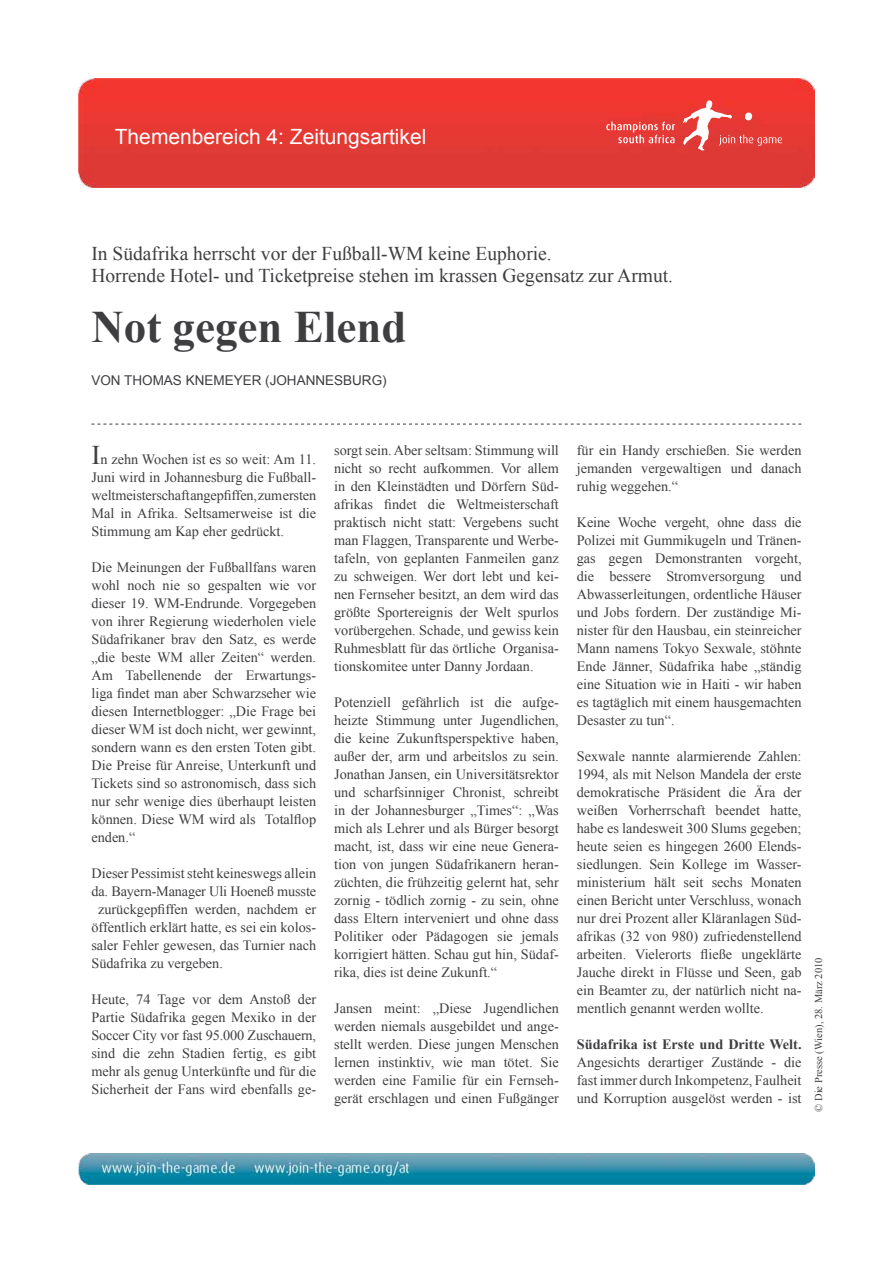
<style>
.page{position:relative;width:893px;height:1263px;background:#fff}
.page>*{position:absolute;margin:0;border:0;box-sizing:border-box;transform-origin:0 0}
.t1{font:700 45px "Times New Roman";color:#3e3d40}
.t2{font:21px "Arial";color:#fff}
.t3{font:19.5px/21.8px "Times New Roman";color:#3e3d40}
.t4{font:14.25px/18px "Times New Roman";color:#3e3d40;text-align:justify}
.t5{font:700 14.25px "Times New Roman";color:#3e3d40}
.t6{font:13.5px "Arial";color:#3e3d40}
.t7{font:10.5px "Times New Roman";color:#3e3d40}
.s1{font-size:27px}
</style>
<div class="page">
<img style="left:78px;top:78px;width:737px;height:109px">
<img style="left:78px;top:1153px;width:737px;height:32px">
<svg style="left:606px;top:122px;width:69px;height:21px"></svg>
<svg style="left:683px;top:100px;width:99px;height:50px;background:#ea5955"></svg>
<svg style="left:91px;top:424px;width:710px;height:1px"></svg>
<h2 class="t2" style="left:115px;top:122px;width:313px">THEMENBEREICH 4: ZEITUNGSARTIKEL</h2>
<h3 class="t3" style="left:91px;top:242px;width:583px">In Südafrika herrscht vor der Fußball-WM keine Euphorie.<br>Horrende Hotel- und Ticketpreise stehen im krassen Gegensatz zur Armut.</h3>
<h1 class="t1" style="left:91px;top:296px;width:316px">Not gegen Elend</h1>
<p class="t6" style="left:91px;top:371px;width:44px">VON THOMAS</p>
<p class="t6" style="left:186px;top:371px;width:11px">KNEME</p>
<p class="t6" style="left:234px;top:371px;width:47px">YER (JOHANNESBURG</p>
<p class="t6" style="left:382px;top:371px;width:6px">)</p>
<p class="t4" style="left:91px;top:450px;width:226px"><span class="s1">I</span>n zehn Wochen ist es so weit: Am 11.<br>Juni wird in Johannesburg die Fußball&shy;weltmeisterschaft angepfiffen, zum ersten Mal in Afrika. Seltsamerweise ist die Stimmung am Kap eher gedrückt.</p>
<p class="t4" style="left:91px;top:558px;width:226px">Die Meinungen der Fußballfans waren wohl noch nie so gespalten wie vor dieser 19. WM-Endrunde. Vorgegeben von ihrer Regierung wiederholen viele Südafrikaner brav den Satz, es werde „die beste WM aller Zeiten“ werden.<br>Am Tabellenende der Erwartungs&shy;liga findet man aber Schwarzseher wie diesen Internetblogger: „Die Frage bei dieser WM ist doch nicht, wer gewinnt, sondern wann es den ersten Toten gibt.<br>Die Preise für Anreise, Unterkunft und Tickets sind so astronomisch, dass sich nur sehr wenige dies überhaupt leisten können. Diese WM wird als Totalflop enden.“</p>
<p class="t4" style="left:91px;top:864px;width:226px">Dieser Pessimist steht keineswegs allein</p>
<p class="t4" style="left:91px;top:882px;width:226px">da. Bayern-Manager Uli Hoeneß musste</p>
<p class="t4" style="left:98px;top:900px;width:220px">zurückgepfiffen werden, nachdem er</p>
<p class="t4" style="left:91px;top:918px;width:226px">öffentlich erklärt hatte, es sei ein kolos-</p>
<p class="t4" style="left:91px;top:936px;width:226px">saler Fehler gewesen, das Turnier nach</p>
<p class="t4" style="left:91px;top:954px;width:133px">Südafrika zu vergeben.</p>
<p class="t4" style="left:91px;top:990px;width:226px">Heute, 74 Tage vor dem Anstoß der Partie Südafrika gegen Mexiko in der Soccer City vor fast 95.000 Zuschauern, sind die zehn Stadien fertig, es gibt mehr als genug Unterkünfte und für die Sicherheit der Fans wird ebenfalls ge-</p>
<p class="t4" style="left:334px;top:441px;width:226px">sorgt sein. Aber seltsam: Stimmung will nicht so recht aufkommen. Vor allem in den Kleinstädten und Dörfern Süd&shy;afrikas findet die Weltmeisterschaft praktisch nicht statt: Vergebens sucht man Flaggen, Transparente und Werbe&shy;tafeln, von geplanten Fanmeilen ganz zu schweigen. Wer dort lebt und kei&shy;nen Fernseher besitzt, an dem wird das größte Sportereignis der Welt spurlos vorübergehen. Schade, und gewiss kein Ruhmesblatt für das örtliche Organisa&shy;tionskomitee unter Danny Jordaan.</p>
<p class="t4" style="left:334px;top:693px;width:226px">Potenziell gefährlich ist die aufge&shy;heizte Stimmung unter Jugendlichen, die keine Zukunftsperspektive haben, außer der, arm und arbeitslos zu sein.<br>Jonathan Jansen, ein Universitätsrektor und scharfsinniger Chronist, schreibt in der Johannesburger „Times“: „Was mich als Lehrer und als Bürger besorgt macht, ist, dass wir eine neue Genera&shy;tion von jungen Südafrikanern heran&shy;züchten, die frühzeitig gelernt hat, sehr zornig - tödlich zornig - zu sein, ohne dass Eltern interveniert und ohne dass Politiker oder Pädagogen sie jemals korrigiert hätten. Schau gut hin, Südaf&shy;rika, dies ist deine Zukunft.“</p>
<p class="t4" style="left:334px;top:999px;width:226px">Jansen meint: „Diese Jugendlichen werden niemals ausgebildet und ange&shy;stellt werden. Diese jungen Menschen lernen instinktiv, wie man tötet. Sie werden eine Familie für ein Fernseh&shy;gerät erschlagen und einen Fußgänger</p>
<p class="t4" style="left:577px;top:441px;width:226px">für ein Handy erschießen. Sie werden jemanden vergewaltigen und danach ruhig weggehen.“</p>
<p class="t4" style="left:577px;top:513px;width:226px">Keine Woche vergeht, ohne dass die Polizei mit Gummikugeln und Tränen&shy;gas gegen Demonstranten vorgeht, die bessere Stromversorgung und Abwasserleitungen, ordentliche Häuser und Jobs fordern. Der zuständige Mi&shy;nister für den Hausbau, ein steinreicher Mann namens Tokyo Sexwale, stöhnte Ende Jänner, Südafrika habe „ständig eine Situation wie in Haiti - wir haben es tagtäglich mit einem hausgemachten Desaster zu tun“.</p>
<p class="t4" style="left:577px;top:747px;width:226px">Sexwale nannte alarmierende Zahlen:<br>1994, als mit Nelson Mandela der erste demokratische Präsident die Ära der weißen Vorherrschaft beendet hatte, habe es landesweit 300 Slums gegeben; heute seien es hingegen 2600 Elends&shy;siedlungen. Sein Kollege im Wasser&shy;ministerium hält seit sechs Monaten einen Bericht unter Verschluss, wonach nur drei Prozent aller Kläranlagen Süd&shy;afrikas (32 von 980) zufriedenstellend arbeiten. Vielerorts fließe ungeklärte Jauche direkt in Flüsse und Seen, gab ein Beamter zu, der natürlich nicht na&shy;mentlich genannt werden wollte.</p>
<p class="t5" style="left:577px;top:1034px;width:226px">Südafrika ist Erste und Dritte Welt.</p>
<p class="t4" style="left:577px;top:1053px;width:226px">Angesichts derartiger Zustände - die fast immer durch Inkompetenz, Faulheit und Korruption ausgelöst werden - ist</p>
<p class="t7" style="left:812px;top:1111px;width:155px;rotate:-90deg">© Die Presse (Wien), 28. März 2010</p>
</div>
